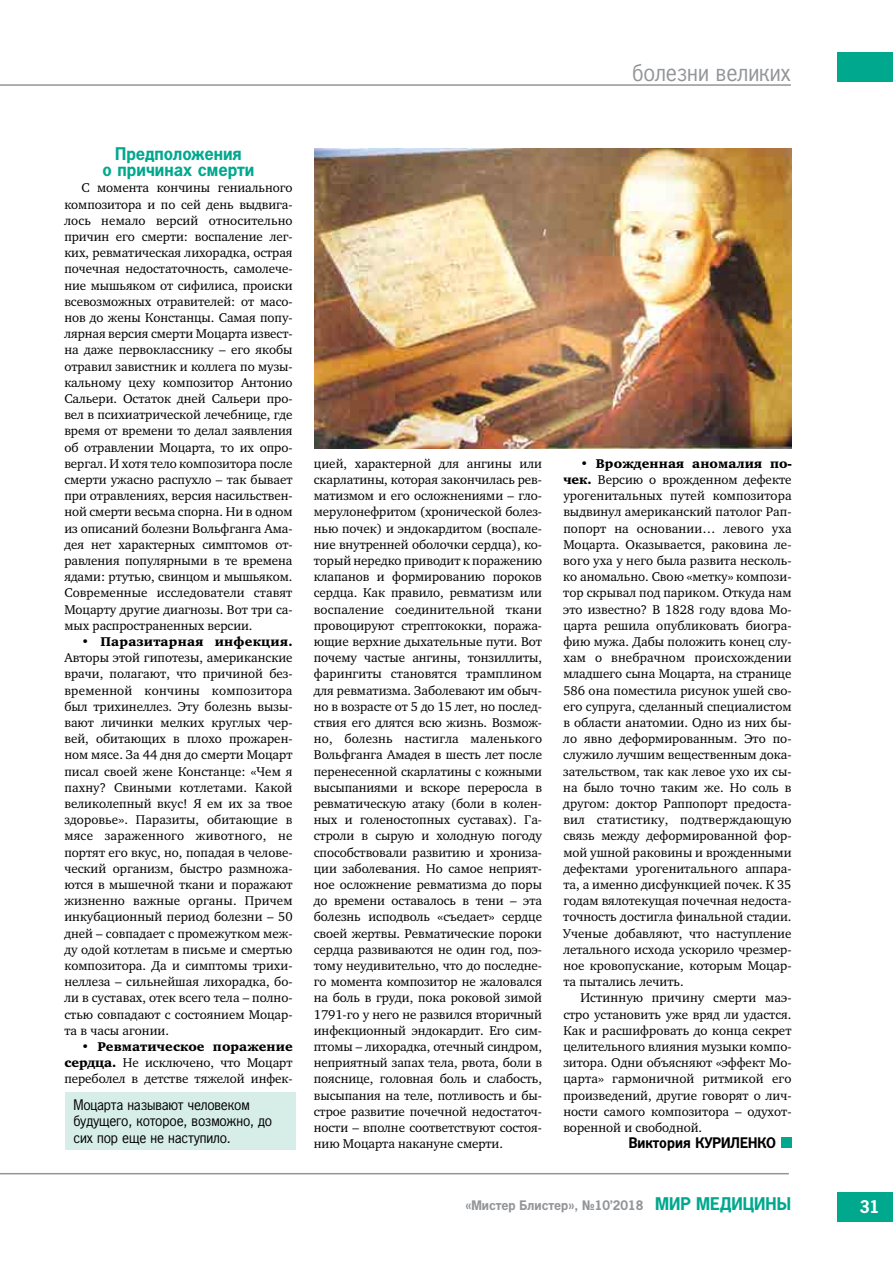
<style>
.page{position:relative;width:893px;height:1263px;background:#fff}
.page>*{position:absolute;margin:0;border:0;box-sizing:border-box;transform-origin:0 0}
.t1{font:24px "Paper Gothic";color:#939598}
.t2{font:700 18px/16.2px "Paper Gothic";color:#00a88e;text-align:center}
.t3{font:700 18px "Paper Gothic";color:#fff}
.t4{font:15px/16.5px "Paper Gothic";letter-spacing:-.01em;color:#000}
.t5{font:700 15px "Paper Gothic";color:#000}
.t6{font:700 13.5px "Paper Gothic";color:#939598}
.t7{font:13.05px/16.2px "Charter C";color:#000;text-align:justify}
.t8{font:13.05px "Charter Black C";letter-spacing:.01em;color:#000}
.s1{font-family:"Charter Black C"}
.s2{font-size:18px;color:#00a88e}
</style>
<div class="page">
<hr style="left:0;top:84px;width:791px;height:2px;background:#939598">
<div style="left:838px;top:52px;width:55px;height:30px;background:#00a88e"></div>
<div style="left:838px;top:1192px;width:55px;height:30px;background:#00a88e"></div>
<div style="left:781px;top:1137px;width:10px;height:11px;background:#00a88e"></div>
<hr style="left:0;top:1173px;width:789px;height:1px;background:#939598">
<div style="left:65px;top:1092px;width:231px;height:57px;background:#d6ede8"></div>
<img style="left:315px;top:148px;width:476px;height:301px">
<h1 class="t1" style="left:632px;top:58px;width:160px">болезни великих</h1>
<h2 class="t2" style="left:103px;top:146px;width:153px">Предположения<br>о причинах смерти</h2>
<p class="t7" style="left:64px;top:180px;width:230px;text-indent:17px">С момента кончины гениального композитора и по сей день выдвига&shy;лось немало версий относительно причин его смерти: воспаление лег&shy;ких, ревматическая лихорадка, острая почечная недостаточность, самолече&shy;ние мышьяком от сифилиса, происки всевозможных отравителей: от масо&shy;нов до жены Констанцы. Самая попу&shy;лярная версия смерти Моцарта извест&shy;на даже первокласснику – его якобы отравил завистник и коллега по музы&shy;кальному цеху композитор Антонио Сальери. Остаток дней Сальери про&shy;вел в психиатрической лечебнице, где время от времени то делал заявления об отравлении Моцарта, то их опро&shy;вергал. И хотя тело композитора после смерти ужасно распухло – так бывает при отравлениях, версия насильствен&shy;ной смерти весьма спорна. Ни в одном из описаний болезни Вольфганга Ама&shy;дея нет характерных симптомов от&shy;равления популярными в те времена ядами: ртутью, свинцом и мышьяком.<br>Современные исследователи ставят Моцарту другие диагнозы. Вот три са&shy;мых распространенных версии.</p>
<p class="t8" style="left:81px;top:634px;width:213px">• Паразитарная инфекция.</p>
<p class="t7" style="left:64px;top:650px;width:230px">Авторы этой гипотезы, американские врачи, полагают, что причиной без&shy;временной кончины композитора был трихинеллез. Эту болезнь вызы&shy;вают личинки мелких круглых чер&shy;вей, обитающих в плохо прожарен&shy;ном мясе. За 44 дня до смерти Моцарт писал своей жене Констанце: «Чем я пахну? Свиными котлетами. Какой великолепный вкус! Я ем их за твое здоровье». Паразиты, обитающие в мясе зараженного животного, не портят его вкус, но, попадая в челове&shy;ческий организм, быстро размножа&shy;ются в мышечной ткани и поражают жизненно важные органы. Причем инкубационный период болезни – 50 дней – совпадает с промежутком меж&shy;ду одой котлетам в письме и смертью композитора. Да и симптомы трихи&shy;неллеза – сильнейшая лихорадка, бо&shy;ли в суставах, отек всего тела – полно&shy;стью совпадают с состоянием Моцар&shy;та в часы агонии.</p>
<p class="t8" style="left:81px;top:1039px;width:213px">• Ревматическое поражение</p>
<p class="t7" style="left:64px;top:1055px;width:230px"><span class="s1">сердца.</span> Не исключено, что Моцарт переболел в детстве тяжелой инфек-</p>
<p class="t4" style="left:73px;top:1096px;width:200px">Моцарта называют человеком будущего, которое, возможно, до сих пор еще не наступило.</p>
<p class="t7" style="left:314px;top:455px;width:230px">цией, характерной для ангины или скарлатины, которая закончилась рев&shy;матизмом и его осложнениями – гло&shy;мерулонефритом (хронической болез&shy;нью почек) и эндокардитом (воспале&shy;ние внутренней оболочки сердца), ко&shy;торый нередко приводит к поражению клапанов и формированию пороков сердца. Как правило, ревматизм или воспаление соединительной ткани провоцируют стрептококки, поража&shy;ющие верхние дыхательные пути. Вот почему частые ангины, тонзиллиты, фарингиты становятся трамплином для ревматизма. Заболевают им обыч&shy;но в возрасте от 5 до 15 лет, но послед&shy;ствия его длятся всю жизнь. Возмож&shy;но, болезнь настигла маленького Вольфганга Амадея в шесть лет после перенесенной скарлатины с кожными высыпаниями и вскоре переросла в ревматическую атаку (боли в колен&shy;ных и голеностопных суставах). Га&shy;строли в сырую и холодную погоду способствовали развитию и хрониза&shy;ции заболевания. Но самое неприят&shy;ное осложнение ревматизма до поры до времени оставалось в тени – эта болезнь исподволь «съедает» сердце своей жертвы. Ревматические пороки сердца развиваются не один год, поэ&shy;тому неудивительно, что до последне&shy;го момента композитор не жаловался на боль в груди, пока роковой зимой 1791-го у него не развился вторичный инфекционный эндокардит. Его сим&shy;птомы – лихорадка, отечный синдром, неприятный запах тела, рвота, боли в пояснице, головная боль и слабость, высыпания на теле, потливость и бы&shy;строе развитие почечной недостаточ&shy;ности – вполне соответствуют состоя&shy;нию Моцарта накануне смерти.</p>
<p class="t8" style="left:580px;top:456px;width:213px">• Врожденная аномалия по-</p>
<p class="t7" style="left:563px;top:472px;width:230px"><span class="s1">чек.</span> Версию о врожденном дефекте урогенитальных путей композитора выдвинул американский патолог Рап&shy;попорт на основании… левого уха Моцарта. Оказывается, раковина ле&shy;вого уха у него была развита несколь&shy;ко аномально. Свою «метку» компози&shy;тор скрывал под париком. Откуда нам это известно? В 1828 году вдова Мо&shy;царта решила опубликовать биогра&shy;фию мужа. Дабы положить конец слу&shy;хам о внебрачном происхождении младшего сына Моцарта, на странице 586 она поместила рисунок ушей сво&shy;его супруга, сделанный специалистом в области анатомии. Одно из них бы&shy;ло явно деформированным. Это по&shy;служило лучшим вещественным дока&shy;зательством, так как левое ухо их сы&shy;на было точно таким же. Но соль в другом: доктор Раппопорт предоста&shy;вил статистику, подтверждающую связь между деформированной фор&shy;мой ушной раковины и врожденными дефектами урогенитального аппара&shy;та, а именно дисфункцией почек. К 35 годам вялотекущая почечная недоста&shy;точность достигла финальной стадии.<br>Ученые добавляют, что наступление летального исхода ускорило чрезмер&shy;ное кровопускание, которым Моцар&shy;та пытались лечить.</p>
<p class="t7" style="left:563px;top:990px;width:230px;text-indent:17px">Истинную причину смерти маэ&shy;стро установить уже вряд ли удастся.<br>Как и расшифровать до конца секрет целительного влияния музыки компо&shy;зитора. Одни объясняют «эффект Мо&shy;царта» гармоничной ритмикой его произведений, другие говорят о лич&shy;ности самого композитора – одухот&shy;воренной и свободной.</p>
<p class="t5" style="left:629px;top:1135px;width:149px">Виктория КУРИЛЕНКО</p>
<p class="t6" style="left:465px;top:1198px;width:327px">«Мистер Блистер», №10’2018 <span class="s2">МИР МЕДИЦИНЫ</span></p>
<h2 class="t3" style="left:859px;top:1197px;width:22px">31</h2>
</div>
